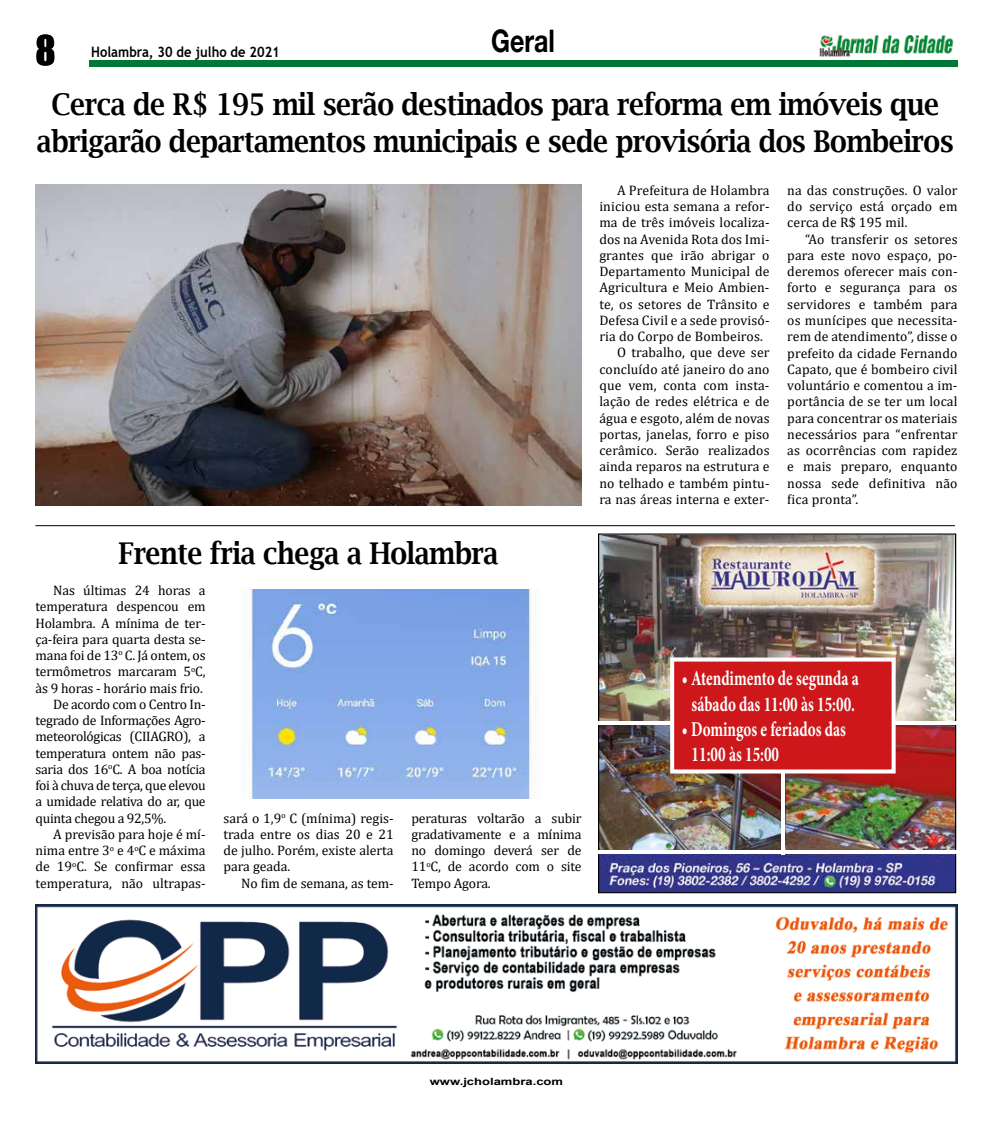
<style>
.page{position:relative;width:993px;height:1124px;background:#fff}
.page>*{position:absolute;margin:0;border:0;box-sizing:border-box;transform-origin:0 0}
.t1{font:37.5px "Impact";color:#000}
.t2{font:700 31.25px "Helvetica Neue";color:#000;scale:.8 1}
.t3{font:600 30px/37.5px "Lucida Bright";letter-spacing:-.02em;color:#000;text-align:center;scale:.9 1}
.t4{font:700 21.12px/25.4px "Minion Pro";color:#fff;text-align:center;scale:.71 1}
.t5{font:700 14.38px "Trebuchet MS";color:#000;scale:.9 1}
.t6{font:13.75px/16.2px "Cambria";color:#000;text-align:justify}
.t7{font:13.75px "Cambria";letter-spacing:-.02em;color:#000}
.t8{font:700 10px "Arial";color:#000;scale:1.3 1}
</style>
<div class="page">
<div style="left:89px;top:60px;width:868px;height:7px;background:#007838"></div>
<img style="left:819px;top:35px;width:135px;height:22px">
<img style="left:35px;top:904px;width:922px;height:159px">
<img style="left:35px;top:184px;width:546px;height:321px">
<img style="left:599px;top:535px;width:354px;height:356px">
<div style="left:597px;top:533px;width:358px;height:360px;border:1px solid #000"></div>
<svg style="left:597px;top:720px;width:360px;height:4px"></svg>
<hr style="left:585px;top:850px;width:385px;height:4px;background:#fff">
<hr style="left:781px;top:720px;width:4px;height:134px;background:#fff">
<div style="left:672px;top:659px;width:221px;height:112px;background:#cd171a"></div>
<div style="left:670px;top:657px;width:225px;height:116px;border:4px solid #fff"></div>
<hr style="left:35px;top:525px;width:919px;height:1px;background:#000">
<img style="left:248px;top:589px;width:283px;height:209px">
<h2 class="t2" style="left:491px;top:22px;width:81px">Geral</h2>
<h3 class="t3" style="left:37px;top:85px;width:1019px">Cerca de R$ 195 mil serão destinados para reforma em imóveis que abrigarão departamentos municipais e sede provisória dos Bombeiros</h3>
<h1 class="t1" style="left:35px;top:21px;width:22px">8</h1>
<p class="t5" style="left:91px;top:43px;width:211px">Holambra, 30 de julho de 2021</p>
<h3 class="t3" style="left:118px;top:534px;width:424px">Frente fria chega a Holambra</h3>
<p class="t6" style="left:53px;top:582px;width:154px">Nas últimas 24 horas a</p>
<p class="t6" style="left:35px;top:598px;width:172px">temperatura despencou em</p>
<p class="t6" style="left:35px;top:614px;width:172px">Holambra. A mínima de ter-</p>
<p class="t6" style="left:35px;top:630px;width:172px">ça-feira para quarta desta se-</p>
<p class="t6" style="left:35px;top:647px;width:172px">mana foi de 13<sup>o</sup> C. Já ontem, os</p>
<p class="t6" style="left:35px;top:663px;width:172px">termômetros marcaram 5<sup>o</sup>C,</p>
<p class="t6" style="left:35px;top:679px;width:169px">às 9 horas - horário mais frio.</p>
<p class="t7" style="left:53px;top:696px;width:154px">De acordo com o Centro In-</p>
<p class="t7" style="left:35px;top:712px;width:172px">tegrado de Informações Agro-</p>
<p class="t7" style="left:35px;top:728px;width:172px">meteorológicas (CIIAGRO), a</p>
<p class="t7" style="left:35px;top:744px;width:172px">temperatura ontem não pas-</p>
<p class="t7" style="left:35px;top:761px;width:172px">saria dos 16<sup>o</sup>C. A boa notícia</p>
<p class="t7" style="left:35px;top:777px;width:172px">foi à chuva de terça, que elevou</p>
<p class="t7" style="left:35px;top:793px;width:172px">a umidade relativa do ar, que</p>
<p class="t7" style="left:35px;top:809px;width:132px">quinta chegou a 92,5%.</p>
<p class="t6" style="left:53px;top:825px;width:154px">A previsão para hoje é mí-</p>
<p class="t6" style="left:35px;top:842px;width:172px">nima entre 3<sup>o</sup> e 4<sup>o</sup>C e máxima</p>
<p class="t6" style="left:35px;top:858px;width:172px">de 19<sup>o</sup>C. Se confirmar essa</p>
<p class="t6" style="left:35px;top:874px;width:172px">temperatura, não ultrapas-</p>
<p class="t6" style="left:223px;top:809px;width:172px">sará o 1,9<sup>o</sup> C (mínima) regis&shy;trada entre os dias 20 e 21 de julho. Porém, existe alerta para geada.</p>
<p class="t6" style="left:241px;top:874px;width:154px">No fim de semana, as tem-</p>
<p class="t6" style="left:411px;top:809px;width:172px">peraturas voltarão a subir gradativamente e a mínima no domingo deverá ser de 11<sup>o</sup>C, de acordo com o site Tempo Agora.</p>
<p class="t6" style="left:617px;top:182px;width:154px">A Prefeitura de Holambra</p>
<p class="t6" style="left:599px;top:198px;width:172px">iniciou esta semana a refor-</p>
<p class="t6" style="left:599px;top:214px;width:172px">ma de três imóveis localiza-</p>
<p class="t6" style="left:599px;top:231px;width:172px">dos na Avenida Rota dos Imi-</p>
<p class="t6" style="left:599px;top:247px;width:172px">grantes que irão abrigar o</p>
<p class="t6" style="left:599px;top:263px;width:172px">Departamento Municipal de</p>
<p class="t6" style="left:599px;top:279px;width:172px">Agricultura e Meio Ambien-</p>
<p class="t6" style="left:599px;top:296px;width:172px">te, os setores de Trânsito e</p>
<p class="t6" style="left:599px;top:312px;width:172px">Defesa Civil e a sede provisó-</p>
<p class="t6" style="left:599px;top:328px;width:165px">ria do Corpo de Bombeiros.</p>
<p class="t6" style="left:617px;top:344px;width:154px">O trabalho, que deve ser</p>
<p class="t6" style="left:599px;top:361px;width:172px">concluído até janeiro do ano</p>
<p class="t6" style="left:599px;top:377px;width:172px">que vem, conta com insta-</p>
<p class="t6" style="left:599px;top:393px;width:172px">lação de redes elétrica e de</p>
<p class="t6" style="left:599px;top:409px;width:172px">água e esgoto, além de novas</p>
<p class="t6" style="left:599px;top:426px;width:172px">portas, janelas, forro e piso</p>
<p class="t6" style="left:599px;top:442px;width:172px">cerâmico. Serão realizados</p>
<p class="t6" style="left:599px;top:458px;width:172px">ainda reparos na estrutura e</p>
<p class="t6" style="left:599px;top:474px;width:172px">no telhado e também pintu-</p>
<p class="t6" style="left:599px;top:491px;width:172px">ra nas áreas interna e exter-</p>
<p class="t6" style="left:787px;top:182px;width:172px">na das construções. O valor do serviço está orçado em cerca de R$ 195 mil.</p>
<p class="t6" style="left:787px;top:231px;width:172px;text-indent:18px">“Ao transferir os setores para este novo espaço, po&shy;deremos oferecer mais con&shy;forto e segurança para os servidores e também para os munícipes que necessita&shy;rem de atendimento”, disse o prefeito da cidade Fernando Capato, que é bombeiro civil voluntário e comentou a im&shy;portância de se ter um local para concentrar os materiais necessários para “enfrentar as ocorrências com rapidez e mais preparo, enquanto nossa sede definitiva não fica pronta”.</p>
<h3 class="t4" style="left:681px;top:665px;width:251px">• Atendimento de segunda a sábado das 11:00 às 15:00.</h3>
<h3 class="t4" style="left:691px;top:716px;width:219px;text-align:left;text-indent:-10px">• Domingos e feriados das<br>11:00 às 15:00</h3>
<p class="t8" style="left:429px;top:1074px;width:104px">www.jcholambra.com</p>
</div>
